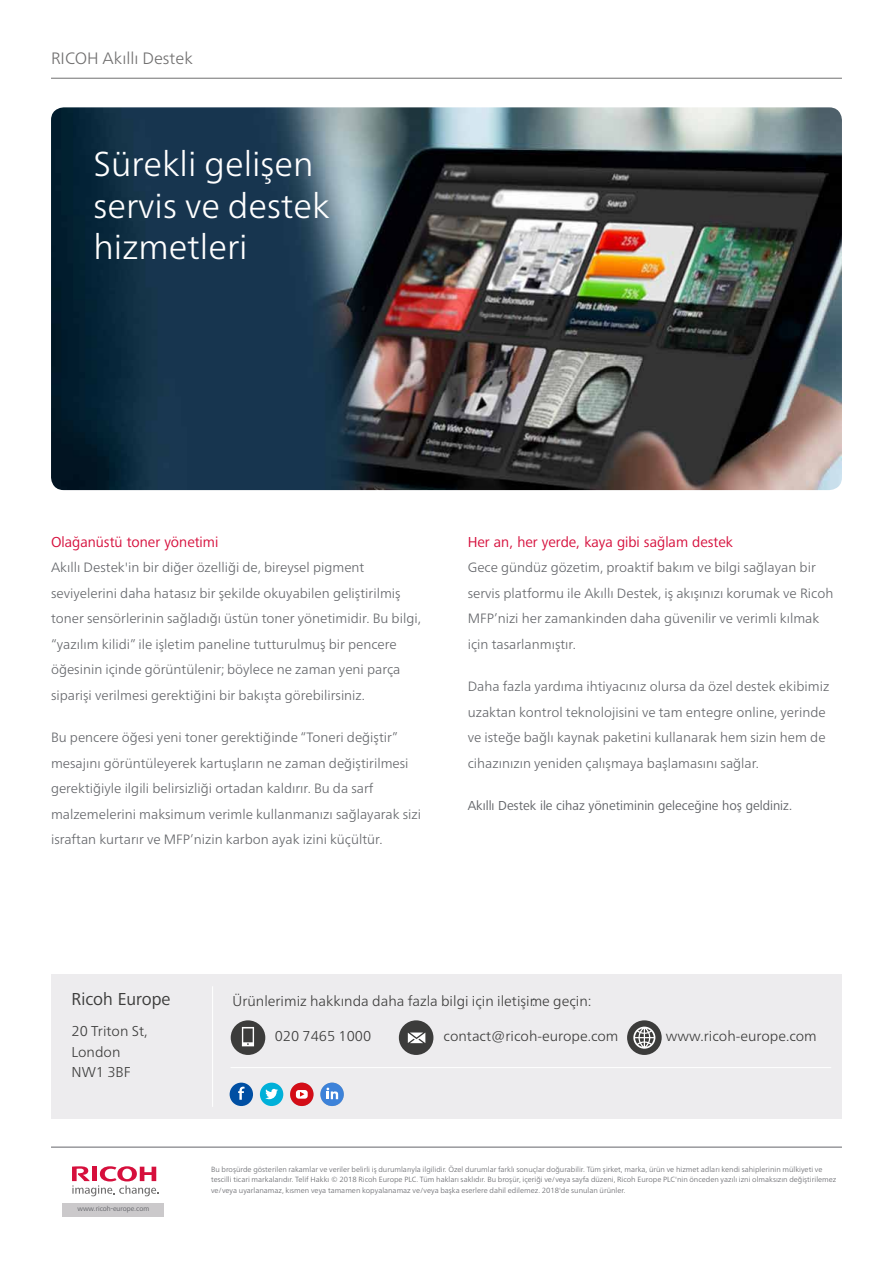
<style>
.page{position:relative;width:893px;height:1263px;background:#fff}
.page>*{position:absolute;margin:0;border:0;box-sizing:border-box;transform-origin:0 0}
.t1{font:300 34.5px/41.4px "Frutiger Neue LTW1 G";color:#fff}
.t2{font:18px "Frutiger Next LTW1 G";color:#3c3c3b}
.t3{font:300 16.5px "Frutiger Neue LTW1 G";color:#706f6f}
.t4{font:15px "Frutiger Next LTW1 G";color:#d60f3c}
.t5{font:300 14.25px/20.2px "Frutiger Neue LTW1 G";color:#3c3c3b}
.t6{font:300 14.25px "Frutiger LT Std";color:#33444e}
.t7{font:300 13.5px/25.5px "Frutiger Neue LTW1 G";color:#636569}
.t8{font:13.5px "Frutiger Next LTW1 G";color:#636569}
.t9{font:300 7.5px/10.5px "Frutiger Neue LTW1 G";color:#64656a}
.t10{font:7.2px "Frutiger Next LTW1 G";color:#64656a}
</style>
<div class="page">
<div style="left:51px;top:974px;width:791px;height:145px;background:#edecee"></div>
<hr style="left:51px;top:1147px;width:791px;height:1px;background:#64666a">
<hr style="left:212px;top:986px;width:1px;height:121px;background:#fff">
<hr style="left:231px;top:1067px;width:600px;height:1px;background:#fff">
<div style="left:399px;top:1020px;width:34px;height:35px;background:#3c3c3b;border-radius:50%"></div>
<svg style="left:408px;top:1032px;width:17px;height:11px"></svg>
<svg style="left:72px;top:1166px;width:87px;height:31px"></svg>
<div style="left:63px;top:1203px;width:101px;height:13px;background:#cbc9cb"></div>
<div style="left:230px;top:1082px;width:23px;height:24px;background:#004fa3;border-radius:50%"></div>
<svg style="left:238px;top:1087px;width:7px;height:13px"></svg>
<div style="left:260px;top:1082px;width:23px;height:24px;background:#00b0d9;border-radius:50%"></div>
<svg style="left:265px;top:1089px;width:13px;height:10px"></svg>
<div style="left:290px;top:1082px;width:23px;height:24px;background:#d40d17;border-radius:50%"></div>
<div style="left:296px;top:1090px;width:12px;height:9px;background:#fff;border-radius:3px"></div>
<svg style="left:300px;top:1092px;width:4px;height:4px"></svg>
<div style="left:320px;top:1082px;width:24px;height:24px;background:#3d82d9;border-radius:50%"></div>
<svg style="left:326px;top:1087px;width:12px;height:12px"></svg>
<div style="left:231px;top:1020px;width:34px;height:35px;background:#3c3c3b;border-radius:50%"></div>
<svg style="left:242px;top:1027px;width:12px;height:19px"></svg>
<div style="left:627px;top:1020px;width:35px;height:35px;background:#3c3c3b;border-radius:50%"></div>
<svg style="left:633px;top:1026px;width:22px;height:23px"></svg>
<hr style="left:51px;top:78px;width:791px;height:1px;background:#706f6f">
<img style="left:51px;top:107px;width:791px;height:383px">
<p class="t3" style="left:51px;top:48px;width:143px">RICOH Akıllı Destek</p>
<h1 class="t1" style="left:94px;top:143px;width:238px">Sürekli gelişen servis ve destek hizmetleri</h1>
<p class="t4" style="left:51px;top:533px;width:169px">Olağanüstü toner yönetimi</p>
<p class="t7" style="left:51px;top:554px;width:371px">Akıllı Destek'in bir diğer özelliği de, bireysel pigment seviyelerini daha hatasız bir şekilde okuyabilen geliştirilmiş toner sensörlerinin sağladığı üstün toner yönetimidir. Bu bilgi, “yazılım kilidi” ile işletim paneline tutturulmuş bir pencere öğesinin içinde görüntülenir; böylece ne zaman yeni parça siparişi verilmesi gerektiğini bir bakışta görebilirsiniz.</p>
<p class="t7" style="left:51px;top:725px;width:372px">Bu pencere öğesi yeni toner gerektiğinde “Toneri değiştir” mesajını görüntüleyerek kartuşların ne zaman değiştirilmesi gerektiğiyle ilgili belirsizliği ortadan kaldırır. Bu da sarf malzemelerini maksimum verimle kullanmanızı sağlayarak sizi israftan kurtarır ve MFP’nizin karbon ayak izini küçültür.</p>
<p class="t4" style="left:468px;top:533px;width:267px">Her an, her yerde, kaya gibi sağlam destek</p>
<p class="t7" style="left:468px;top:554px;width:367px">Gece gündüz gözetim, proaktif bakım ve bilgi sağlayan bir servis platformu ile Akıllı Destek, iş akışınızı korumak ve Ricoh MFP’nizi her zamankinden daha güvenilir ve verimli kılmak için tasarlanmıştır.</p>
<p class="t7" style="left:468px;top:674px;width:363px">Daha fazla yardıma ihtiyacınız olursa da özel destek ekibimiz uzaktan kontrol teknolojisini ve tam entegre online, yerinde ve isteğe bağlı kaynak paketini kullanarak hem sizin hem de cihazınızın yeniden çalışmaya başlamasını sağlar.</p>
<p class="t8" style="left:468px;top:798px;width:326px">Akıllı Destek ile cihaz yönetiminin geleceğine hoş geldiniz.</p>
<h2 class="t2" style="left:72px;top:988px;width:100px">Ricoh Europe</h2>
<p class="t5" style="left:72px;top:1021px;width:78px">20 Triton St,<br>London<br>NW1 3BF</p>
<p class="t10" style="left:77px;top:1204px;width:73px">www.ricoh-europe.com</p>
<p class="t5" style="left:233px;top:991px;width:360px">Ürünlerimiz hakkında daha fazla bilgi için iletişime geçin:</p>
<p class="t5" style="left:275px;top:1026px;width:98px">020 7465 1000</p>
<p class="t5" style="left:443px;top:1026px;width:177px">contact@ricoh-europe.com</p>
<p class="t5" style="left:666px;top:1025px;width:152px">www.ricoh-europe.com</p>
<p class="t6" style="left:532px;top:993px;width:5px">:</p>
<p class="t9" style="left:211px;top:1164px;width:627px">Bu broşürde gösterilen rakamlar ve veriler belirli iş durumlarıyla ilgilidir. Özel durumlar farklı sonuçlar doğurabilir. Tüm şirket, marka, ürün ve hizmet adları kendi sahiplerinin mülkiyeti ve tescilli ticari markalarıdır. Telif Hakkı © 2018 Ricoh Europe PLC. Tüm hakları saklıdır. Bu broşür, içeriği ve/veya sayfa düzeni, Ricoh Europe PLC'nin önceden yazılı izni olmaksızın değiştirilemez ve/veya uyarlanamaz, kısmen veya tamamen kopyalanamaz ve/veya başka eserlere dahil edilemez. 2018'de sunulan ürünler.</p>
</div>
